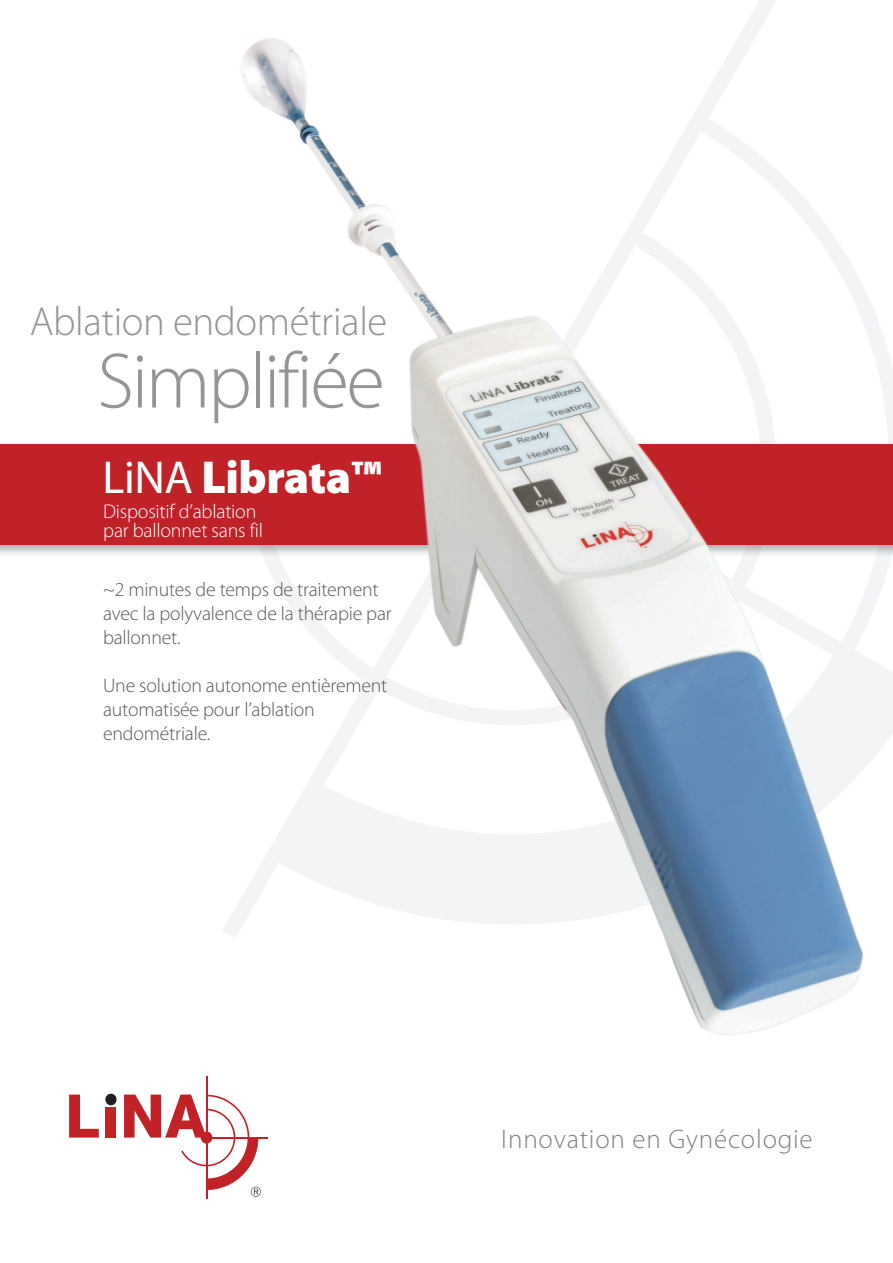
<style>
.page{position:relative;width:893px;height:1263px;background:#fff}
.page>*{position:absolute;margin:0;border:0;box-sizing:border-box;transform-origin:0 0}
.t1{font:300 79.05px "Myriad Pro";letter-spacing:-.03em;color:#939598}
.t2{font:900 46.5px "Myriad Pro";letter-spacing:-.01em;color:#fff}
.t3{font:300 40.65px "Myriad Pro";letter-spacing:-.01em;color:#939598}
.t4{font:300 27px "Myriad Pro";letter-spacing:.03em;color:#808285}
.t5{font:300 19.95px/18.8px "Myriad Pro";letter-spacing:-.01em;color:#fff}
.t6{font:300 19.8px/24px "Myriad Pro";letter-spacing:-.01em;color:#57585a}
.s1{font-weight:400}
</style>
<div class="page">
<div style="left:0;top:440px;width:893px;height:118px;background:#231f20;opacity:.4"></div>
<div style="left:0;top:444px;width:893px;height:101px;background:#c02228"></div>
<hr style="left:206px;top:1076px;width:1px;height:123px;background:#c02228">
<div style="left:105px;top:1094px;width:12px;height:11px;background:#231f20;border-radius:50%"></div>
<svg style="left:69px;top:1094px;width:30px;height:43px"></svg>
<div style="left:106px;top:1107px;width:10px;height:30px;background:#c02228"></div>
<hr style="left:209px;top:1137px;width:59px;height:1px;background:#c02228">
<svg style="left:124px;top:1094px;width:137px;height:103px"></svg>
<img style="left:203px;top:10px;width:690px;height:1025px">
<h3 class="t3" style="left:30px;top:297px;width:359px">Ablation endométriale</h3>
<h1 class="t1" style="left:97px;top:334px;width:289px">Simplifiée</h1>
<h2 class="t2" style="left:103px;top:447px;width:281px"><span class="s1">LiNA</span> Librata™</h2>
<p class="t5" style="left:103px;top:502px;width:161px">Dispositif d’ablation par ballonnet sans fil</p>
<p class="t6" style="left:103px;top:577px;width:290px">~2 minutes de temps de traitement avec la polyvalence de la thérapie par ballonnet.</p>
<p class="t6" style="left:103px;top:673px;width:286px">Une solution autonome entièrement automatisée pour l’ablation endométriale.</p>
<h3 class="t4" style="left:501px;top:1122px;width:313px">Innovation en Gynécologie</h3>
</div>
